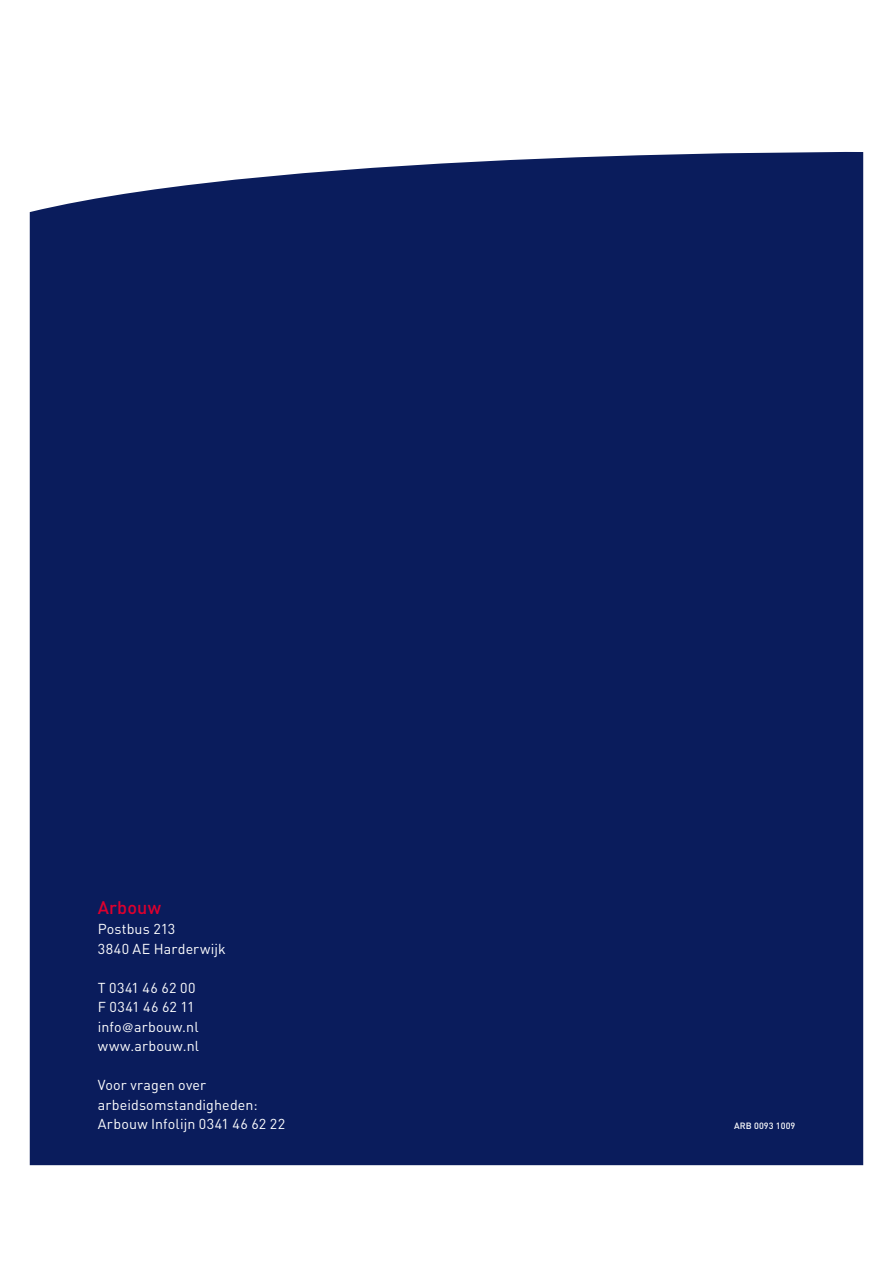
<style>
.page{position:relative;width:893px;height:1263px;background:#fff}
.page>*{position:absolute;margin:0;border:0;box-sizing:border-box;transform-origin:0 0}
.t1{font:500 18px "DIN";letter-spacing:.01em;color:#dc002e}
.t2{font:14.25px/19.5px "DIN";letter-spacing:.01em;color:#fff}
.t3{font:500 9px "DIN";letter-spacing:.01em;color:#fff}
.s1{font-family:"Helvetica";font-size:12px}
</style>
<div class="page">
<div style="left:30px;top:151px;width:833px;height:1014px;background:#0a1c5c"></div>
<p class="t1" style="left:98px;top:896px;width:65px">Arbouw</p>
<p class="t2" style="left:98px;top:919px;width:130px">Postbus 213<br>3840 AE Harderwijk</p>
<p class="t2" style="left:98px;top:978px;width:103px">T 0341 46 62 00<br>F 0341 46 62 11 info<span class="s1">@</span>arbouw.nl www.arbouw.nl</p>
<p class="t2" style="left:98px;top:1075px;width:189px">Voor vragen over arbeidsomstandigheden:<br>Arbouw Infolijn 0341 46 62 22</p>
<p class="t3" style="left:734px;top:1120px;width:63px">ARB 0093 1009</p>
</div>
